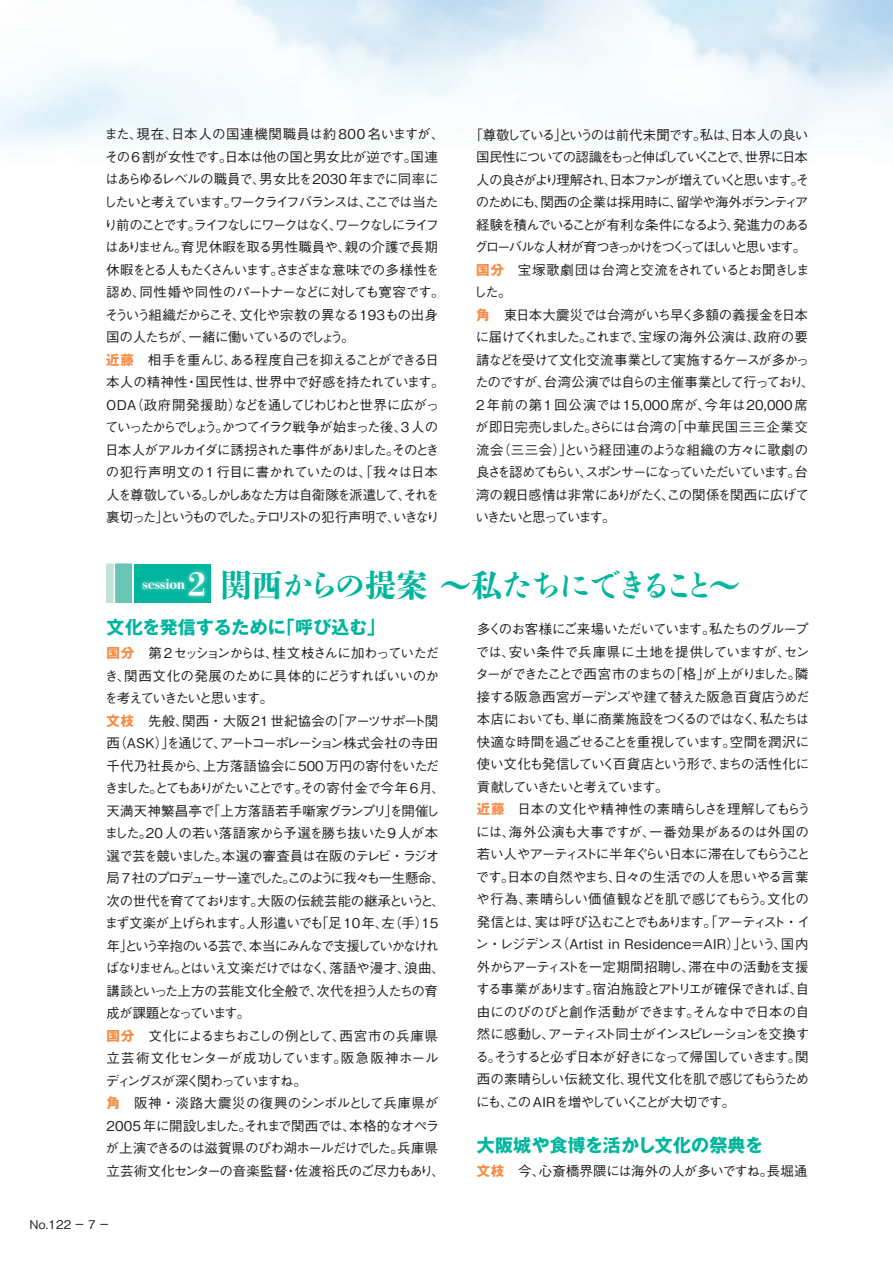
<style>
.page{position:relative;width:893px;height:1263px;background:#fff}
.page>*{position:absolute;margin:0;border:0;box-sizing:border-box;transform-origin:0 0}
.t1{font:31.5px "Shuei Shogo M Std H";letter-spacing:-.08em;color:#00b59d}
.t2{font:700 18px "Gothic MB101 Pro";letter-spacing:.01em;color:#00b59d}
.t3{font:500 13.5px/22.5px "Gothic BBB Pro";letter-spacing:-.075em;color:#231f20}
.t4{font:500 13.5px "Gothic BBB Pro";letter-spacing:-.02em;color:#231f20}
.t5{font:13.5px "Shuei Shogo M Std H";letter-spacing:-.03em;color:#fff}
.t6{font:500 12px "Gothic BBB Pro";color:#231f20}
.s1{font-family:"Gothic MB101 Pro";font-weight:700;color:#f68c45}
.s2{color:#fff}
</style>
<div class="page">
<div style="left:134px;top:564px;width:77px;height:38px;background:#00b59d"></div>
<div style="left:107px;top:564px;width:6px;height:38px;background:#c0e3dc"></div>
<div style="left:106px;top:564px;width:8px;height:39px;border:1px solid #c0e3dc"></div>
<div style="left:116px;top:564px;width:16px;height:38px;background:#69c6b6"></div>
<div style="left:115px;top:564px;width:17px;height:39px;border:1px solid #69c6b6"></div>
<img style="left:141px;top:578px;width:41px;height:14px">
<img style="left:182px;top:569px;width:29px;height:34px">
<p class="t3" style="left:103px;top:121px;width:343px">また、現在、日本人の国連機関職員は約 800 名いますが、その 6 割が女性です。日本は他の国と男女比が逆です。国連はあらゆるレベルの職員で、男女比を2030 年までに同率にしたいと考えています。ワークライフバランスは、ここでは当たり前のことです。ライフなしにワークはなく、ワークなしにライフはありません。育児休暇を取る男性職員や、親の介護で長期休暇をとる人もたくさんいます。さまざまな意味での多様性を認め、同性婚や同性のパートナーなどに対しても寛容です。そういう組織だからこそ、文化や宗教の異なる193もの出身国の人たちが、一緒に働いているのでしょう。<br><span class="s1">近藤</span>　相手を重んじ、ある程度自己を抑えることができる日本人の精神性・国民性は、世界中で好感を持たれています。<br>ODA（政府開発援助）などを通してじわじわと世界に広がっていったからでしょう。かつてイラク戦争が始まった後、3 人の日本人がアルカイダに誘拐された事件がありました。そのときの犯行声明文の1 行目に書かれていたのは、「我々は日本人を尊敬している。しかしあなた方は自衛隊を派遣して、それを裏切った」というものでした。テロリストの犯行声明で、いきなり</p>
<p class="t3" style="left:469px;top:122px;width:347px">「尊敬している」というのは前代未聞です。私は、日本人の良い国民性についての認識をもっと伸ばしていくことで、世界に日本人の良さがより理解され、日本ファンが増えていくと思います。そのためにも、関西の企業は採用時に、留学や海外ボランティア経験を積んでいることが有利な条件になるよう、発進力のあるグローバルな人材が育つきっかけをつくってほしいと思います。<span class="s1">国分</span> 宝塚歌劇団は台湾と交流をされているとお聞きしました。<br><span class="s1">角</span> 東日本大震災では台湾がいち早く多額の義援金を日本に届けてくれました。これまで、宝塚の海外公演は、政府の要請などを受けて文化交流事業として実施するケースが多かったのですが、台湾公演では自らの主催事業として行っており、<br>2年前の第1回公演では15,000席が、今年は20,000席が即日完売しました。さらには台湾の「中華民国三三企業交流会（三三会）」という経団連のような組織の方々に歌劇の良さを認めてもらい、スポンサーになっていただいています。台湾の親日感情は非常にありがたく、この関係を関西に広げていきたいと思っています。</p>
<p class="t5" style="left:142px;top:575px;width:44px">session</p>
<p class="t1" style="left:188px;top:562px;width:554px"><span class="s2">2</span> 関西からの提案 ～私たちにできること～</p>
<p class="t2" style="left:107px;top:612px;width:280px">文化を発信するために「呼び込む」</p>
<p class="t3" style="left:105px;top:640px;width:342px"><span class="s1">国分</span>　第 2セッションからは、桂文枝さんに加わっていただき、関西文化の発展のために具体的にどうすればいいのかを考えていきたいと思います。<br><span class="s1">文枝</span> 先般、関西・大阪21世紀協会の「アーツサポート関西（ASK）」を通じて、アートコーポレーション株式会社の寺田千代乃社長から、上方落語協会に500万円の寄付をいただきました。とてもありがたいことです。その寄付金で今年 6 月、天満天神繁昌亭で「上方落語若手噺家グランプリ」を開催しました。20 人の若い落語家から予選を勝ち抜いた9 人が本選で芸を競いました。本選の審査員は在阪のテレビ・ラジオ局 7 社のプロデューサー達でした。このように我々も一生懸命、次の世代を育てております。大阪の伝統芸能の継承というと、まず文楽が上げられます。人形遣いでも「足 10 年、左（手）15年」という辛抱のいる芸で、本当にみんなで支援していかなければなりません。とはいえ文楽だけではなく、落語や漫才、浪曲、講談といった上方の芸能文化全般で、次代を担う人たちの育成が課題となっています。<br><span class="s1">国分</span>　文化によるまちおこしの例として、西宮市の兵庫県立芸術文化センターが成功しています。阪急阪神ホールディングスが深く関わっていますね。<br><span class="s1">角</span> 阪神・淡路大震災の復興のシンボルとして兵庫県が<br>2005 年に開設しました。それまで関西では、本格的なオペラが上演できるのは滋賀県のびわ湖ホールだけでした。兵庫県立芸術文化センターの音楽監督・佐渡裕氏のご尽力もあり、</p>
<p class="t6" style="left:30px;top:1215px;width:81px">No.122 一 7 一</p>
<p class="t3" style="left:475px;top:616px;width:337px">多くのお客様にご来場いただいています。私たちのグループでは、安い条件で兵庫県に土地を提供していますが、センターができたことで西宮市のまちの「格」が上がりました。隣接する阪急西宮ガーデンズや建て替えた阪急百貨店うめだ本店においても、単に商業施設をつくるのではなく、私たちは快適な時間を過ごせることを重視しています。空間を潤沢に使い文化も発信していく百貨店という形で、まちの活性化に貢献していきたいと考えています。<br><span class="s1">近藤</span>　日本の文化や精神性の素晴らしさを理解してもらうには、海外公演も大事ですが、一番効果があるのは外国の若い人やアーティストに半年ぐらい日本に滞在してもらうことです。日本の自然やまち、日々の生活での人を思いやる言葉や行為、素晴らしい価値観などを肌で感じてもらう。文化の発信とは、実は呼び込むことでもあります。「アーティスト・イン・レジデンス（Artist in Residence＝AIR）」という、国内外からアーティストを一定期間招聘し、滞在中の活動を支援する事業があります。宿泊施設とアトリエが確保できれば、自由にのびのびと創作活動ができます。そんな中で日本の自然に感動し、アーティスト同士がインスピレーションを交換する。そうすると必ず日本が好きになって帰国していきます。関西の素晴らしい伝統文化、現代文化を肌で感じてもらうためにも、この AIRを増やしていくことが大切です。</p>
<p class="t2" style="left:477px;top:1130px;width:288px">大阪城や食博を活かし文化の祭典を</p>
<p class="t4" style="left:477px;top:1160px;width:332px"><span class="s1">文枝</span> 今、心斎橋界隈には海外の人が多いですね。長堀通</p>
</div>
